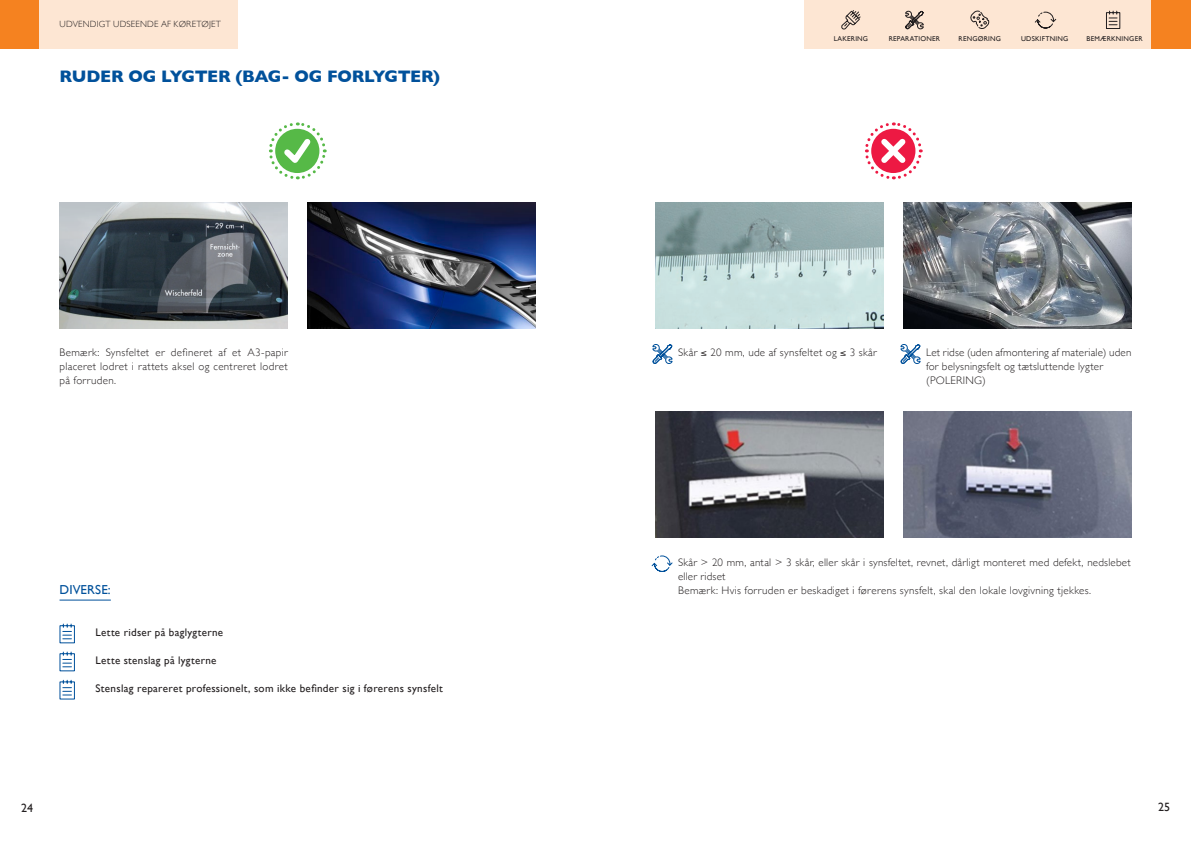
<style>
.page{position:relative;width:1191px;height:842px;background:#fff}
.page>*{position:absolute;margin:0;border:0;box-sizing:border-box;transform-origin:0 0}
.t1{font:700 17px "Gill Sans";letter-spacing:-.025em;color:#01519b}
.t2{font:13px "Gill Sans";letter-spacing:.005em;color:#01519b}
.t3{font:12px "Gill Sans";color:#231f20}
.t4{font:300 11px/14px "Gill Sans";letter-spacing:.025em;color:#231f20}
.t5{font:11px "Gill Sans";letter-spacing:.025em;color:#231f20}
.t6{font:300 9px "Gill Sans";letter-spacing:.025em;color:#231f20}
.t7{font:7px "Gill Sans";letter-spacing:.03em;color:#231f20}
</style>
<div class="page">
<svg style="left:269px;top:122px;width:58px;height:58px"></svg>
<svg style="left:865px;top:122px;width:58px;height:58px"></svg>
<div style="left:804px;top:0;width:347px;height:49px;background:#fde6d3"></div>
<div style="left:1151px;top:0;width:40px;height:49px;background:#f58220"></div>
<svg style="left:1106px;top:10px;width:14px;height:19px"></svg>
<svg style="left:905px;top:10px;width:19px;height:20px"></svg>
<svg style="left:970px;top:10px;width:19px;height:19px"></svg>
<svg style="left:841px;top:10px;width:20px;height:20px"></svg>
<svg style="left:1034px;top:11px;width:22px;height:18px"></svg>
<div style="left:39px;top:0;width:199px;height:49px;background:#fde6d3"></div>
<div style="left:0;top:0;width:39px;height:49px;background:#f58220"></div>
<img style="left:60px;top:202px;width:228px;height:126px">
<img style="left:655px;top:202px;width:228px;height:126px">
<img style="left:903px;top:412px;width:228px;height:126px">
<img style="left:308px;top:202px;width:228px;height:126px">
<img style="left:903px;top:202px;width:228px;height:126px">
<svg style="left:652px;top:344px;width:21px;height:20px"></svg>
<svg style="left:651px;top:555px;width:22px;height:17px"></svg>
<svg style="left:900px;top:344px;width:21px;height:20px"></svg>
<svg style="left:59px;top:623px;width:16px;height:21px"></svg>
<svg style="left:59px;top:651px;width:16px;height:21px"></svg>
<svg style="left:59px;top:679px;width:16px;height:21px"></svg>
<img style="left:655px;top:412px;width:228px;height:126px">
<hr style="left:60px;top:600px;width:51px;height:1px;background:#01519b">
<p class="t6" style="left:60px;top:17px;width:163px">UDVENDIGT UDSEENDE AF KØRETØJET</p>
<h1 class="t1" style="left:60px;top:63px;width:382px">RUDER OG LYGTER (BAG- OG FORLYGTER)</h1>
<p class="t7" style="left:833px;top:34px;width:36px">LAKERING</p>
<p class="t7" style="left:888px;top:34px;width:53px">REPARATIONER</p>
<p class="t7" style="left:958px;top:34px;width:44px">RENGØRING</p>
<p class="t7" style="left:1021px;top:34px;width:49px">UDSKIFTNING</p>
<p class="t7" style="left:1086px;top:34px;width:57px">BEMÆRKNINGER</p>
<p class="t4" style="left:60px;top:345px;width:230px;text-align:justify">Bemærk: Synsfeltet er defineret af et A3-papir placeret lodret i rattets aksel og centreret lodret på forruden.</p>
<p class="t4" style="left:678px;top:345px;width:200px">Skår ≤ 20 mm, ude af synsfeltet og ≤ 3 skår</p>
<p class="t4" style="left:926px;top:345px;width:207px">Let ridse (uden afmontering af materiale) uden for belysningsfelt og tætsluttende lygter (POLERING)</p>
<p class="t2" style="left:60px;top:582px;width:53px">DIVERSE:</p>
<p class="t5" style="left:96px;top:626px;width:129px">Lette ridser på baglygterne</p>
<p class="t5" style="left:96px;top:654px;width:122px">Lette stenslag på lygterne</p>
<p class="t5" style="left:96px;top:682px;width:349px">Stenslag repareret professionelt, som ikke befinder sig i førerens synsfelt</p>
<p class="t4" style="left:678px;top:555px;width:454px">Skår &gt; 20 mm, antal &gt; 3 skår, eller skår i synsfeltet, revnet, dårligt monteret med defekt, nedslebet eller ridset<br>Bemærk: Hvis forruden er beskadiget i førerens synsfelt, skal den lokale lovgivning tjekkes.</p>
<p class="t3" style="left:21px;top:801px;width:13px">24</p>
<p class="t3" style="left:1158px;top:800px;width:13px">25</p>
</div>
